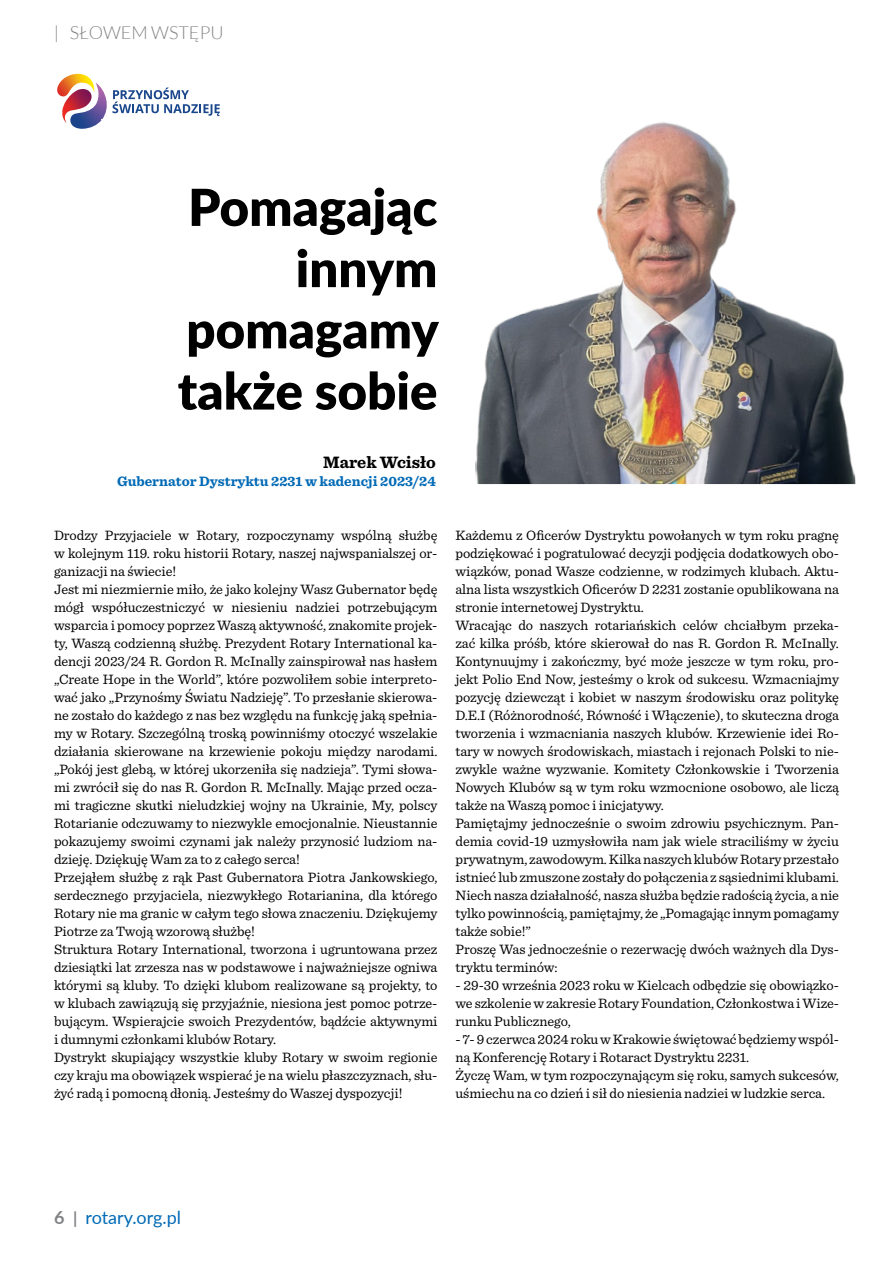
<style>
.page{position:relative;width:893px;height:1263px;background:#fff}
.page>*{position:absolute;margin:0;border:0;box-sizing:border-box;transform-origin:0 0}
.t1{font:900 51px/61.2px "Lato";color:#000;text-align:right}
.t2{font:18px "Lato";color:#006ab6}
.t3{font:300 18px "Lato";color:#808285}
.t4{font:700 17.25px "Sentinel";color:#000}
.t5{font:14.25px/18px "Sentinel";letter-spacing:-.005em;color:#000}
.t6{font:700 14.25px "Sentinel";color:#006ab6}
.s1{font-weight:700;color:#808285}
.s2{font-weight:700;font-size:16.5px;color:#808285}
</style>
<div class="page">
<img style="left:475px;top:122px;width:380px;height:362px">
<svg style="left:57px;top:74px;width:163px;height:55px"></svg>
<p class="t3" style="left:54px;top:23px;width:171px">| SŁOWEM WSTĘPU</p>
<h1 class="t1" style="left:178px;top:174px;width:263px">Pomagając innym pomagamy także sobie</h1>
<p class="t4" style="left:323px;top:449px;width:114px">Marek Wcisło</p>
<p class="t6" style="left:117px;top:470px;width:320px">Gubernator Dystryktu 2231 w kadencji 2023/24</p>
<p class="t5" style="left:54px;top:525px;width:385px">Drodzy Przyjaciele w Rotary, rozpoczynamy wspólną służbę w kolejnym 119. roku historii Rotary, naszej najwspanialszej or&shy;ganizacji na świecie!<br>Jest mi niezmiernie miło, że jako kolejny Wasz Gubernator będę mógł współuczestniczyć w niesieniu nadziei potrzebującym wsparcia i pomocy poprzez Waszą aktywność, znakomite projek&shy;ty, Waszą codzienną służbę. Prezydent Rotary International ka&shy;dencji 2023/24 R. Gordon R. McInally zainspirował nas hasłem „Create Hope in the World”, które pozwoliłem sobie interpreto&shy;wać jako „Przynośmy Światu Nadzieję”. To przesłanie skierowa&shy;ne zostało do każdego z nas bez względu na funkcję jaką spełnia&shy;my w Rotary. Szczególną troską powinniśmy otoczyć wszelakie działania skierowane na krzewienie pokoju między narodami. „Pokój jest glebą, w której ukorzeniła się nadzieja”. Tymi słowa&shy;mi zwrócił się do nas R. Gordon R. McInally. Mając przed ocza&shy;mi tragiczne skutki nieludzkiej wojny na Ukrainie, My, polscy Rotarianie odczuwamy to niezwykle emocjonalnie. Nieustannie pokazujemy swoimi czynami jak należy przynosić ludziom na&shy;dzieję. Dziękuję Wam za to z całego serca!<br>Przejąłem służbę z rąk Past Gubernatora Piotra Jankowskiego, serdecznego przyjaciela, niezwykłego Rotarianina, dla którego Rotary nie ma granic w całym tego słowa znaczeniu. Dziękujemy Piotrze za Twoją wzorową służbę!<br>Struktura Rotary International, tworzona i ugruntowana przez dziesiątki lat zrzesza nas w podstawowe i najważniejsze ogniwa którymi są kluby. To dzięki klubom realizowane są projekty, to w klubach zawiązują się przyjaźnie, niesiona jest pomoc potrze&shy;bującym. Wspierajcie swoich Prezydentów, bądźcie aktywnymi i dumnymi członkami klubów Rotary.<br>Dystrykt skupiający wszystkie kluby Rotary w swoim regionie czy kraju ma obowiązek wspierać je na wielu płaszczyznach, słu&shy;żyć radą i pomocną dłonią. Jesteśmy do Waszej dyspozycji!</p>
<p class="t5" style="left:455px;top:525px;width:385px">Każdemu z Oficerów Dystryktu powołanych w tym roku pragnę podziękować i pogratulować decyzji podjęcia dodatkowych obo&shy;wiązków, ponad Wasze codzienne, w rodzimych klubach. Aktu&shy;alna lista wszystkich Oficerów D 2231 zostanie opublikowana na stronie internetowej Dystryktu.<br>Wracając do naszych rotariańskich celów chciałbym przeka&shy;zać kilka próśb, które skierował do nas R. Gordon R. McInally.<br>Kontynuujmy i zakończmy, być może jeszcze w tym roku, pro&shy;jekt Polio End Now, jesteśmy o krok od sukcesu. Wzmacniajmy pozycję dziewcząt i kobiet w naszym środowisku oraz politykę D.E.I (Różnorodność, Równość i Włączenie), to skuteczna droga tworzenia i wzmacniania naszych klubów. Krzewienie idei Ro&shy;tary w nowych środowiskach, miastach i rejonach Polski to nie&shy;zwykle ważne wyzwanie. Komitety Członkowskie i Tworzenia Nowych Klubów są w tym roku wzmocnione osobowo, ale liczą także na Waszą pomoc i inicjatywy.<br>Pamiętajmy jednocześnie o swoim zdrowiu psychicznym. Pan&shy;demia covid-19 uzmysłowiła nam jak wiele straciliśmy w życiu prywatnym, zawodowym. Kilka naszych klubów Rotary przestało istnieć lub zmuszone zostały do połączenia z sąsiednimi klubami.<br>Niech nasza działalność, nasza służba będzie radością życia, a nie tylko powinnością, pamiętajmy, że „Pomagając innym pomagamy także sobie!”<br>Proszę Was jednocześnie o rezerwację dwóch ważnych dla Dys&shy;tryktu terminów:</p>
<p class="t5" style="left:455px;top:975px;width:385px;text-align:justify">- 29-30 września 2023 roku w Kielcach odbędzie się obowiązko&shy;we szkolenie w zakresie Rotary Foundation, Członkostwa i Wize&shy;runku Publicznego,</p>
<p class="t5" style="left:455px;top:1029px;width:385px">- 7- 9 czerwca 2024 roku w Krakowie świętować będziemy wspól&shy;ną Konferencję Rotary i Rotaract Dystryktu 2231.<br>Życzę Wam, w tym rozpoczynającym się roku, samych sukcesów, uśmiechu na co dzień i sił do niesienia nadziei w ludzkie serca.</p>
<p class="t2" style="left:54px;top:1205px;width:129px"><span class="s1">6</span> <span class="s2">|</span> rotary.org.pl</p>
</div>
